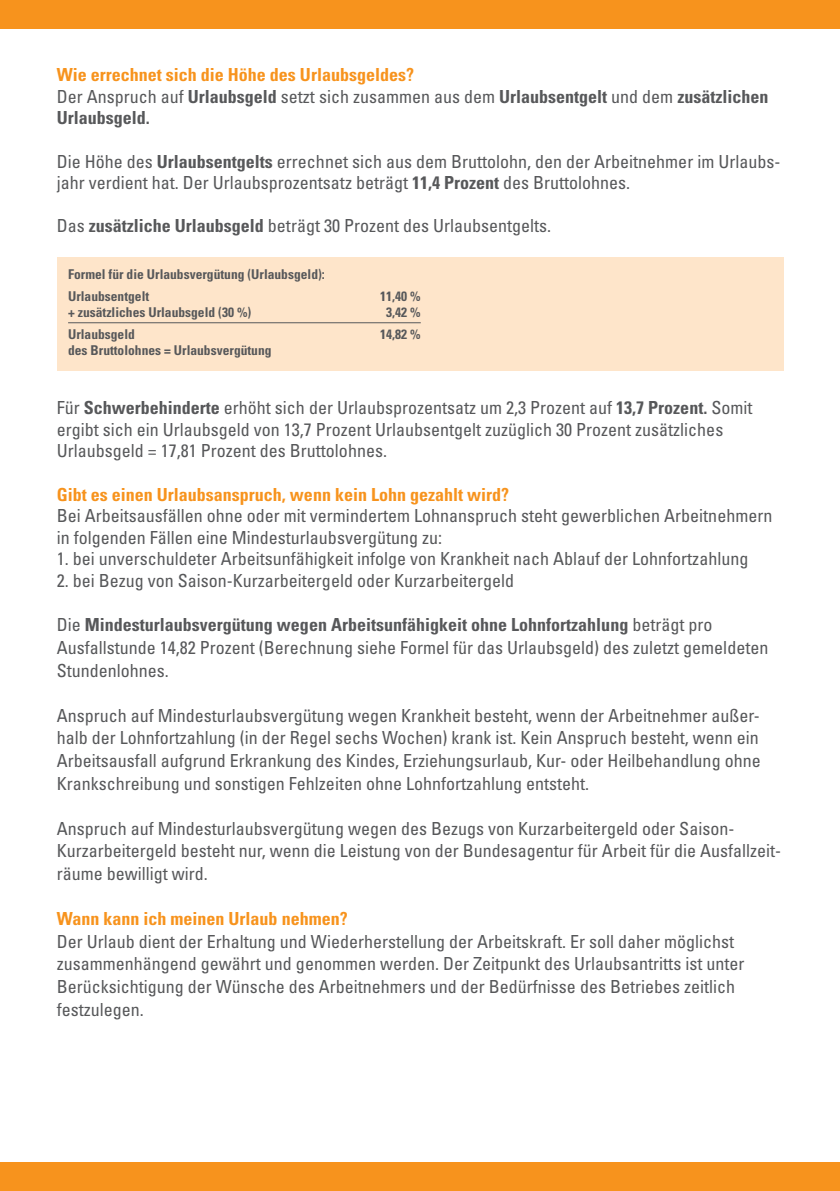
<style>
.page{position:relative;width:840px;height:1191px;background:#fff}
.page>*{position:absolute;margin:0;border:0;box-sizing:border-box;transform-origin:0 0}
.t1{font:condensed 18px/22.6px "Univers LT Std";color:#57585a}
.t2{font:700 condensed 18px/21.6px "Univers LT Std";color:#57585a}
.t3{font:700 condensed 18px "Univers LT Std";color:#f7931d}
.t4{font:700 condensed 13.6px/21.8px "Univers LT Std";color:#57585a}
.s1{color:#f7931d}
.s2{font-weight:400}
.s3{font-weight:700}
</style>
<div class="page">
<div style="left:57px;top:257px;width:725px;height:114px;background:#fee5ca"></div>
<hr style="left:68px;top:322px;width:352px;height:1px;background:#57585a">
<div style="left:0;top:0;width:839px;height:28px;background:#f7931d"></div>
<div style="left:0;top:1162px;width:839px;height:29px;background:#f7931d"></div>
<p class="t2" style="left:57px;top:64px;width:712px"><span class="s1">Wie errechnet sich die Höhe des Urlaubsgeldes?<br></span><span class="s2">Der Anspruch auf</span> Urlaubsgeld <span class="s2">setzt sich zusammen aus dem</span> Urlaubsentgelt <span class="s2">und dem</span> zusätzlichen<br>Urlaubsgeld.</p>
<p class="t1" style="left:57px;top:150px;width:724px;line-height:21.6px">Die Höhe des <span class="s3">Urlaubsentgelts</span> errechnet sich aus dem Bruttolohn, den der Arbeitnehmer im Urlaubs&shy;jahr verdient hat. Der Urlaubsprozentsatz beträgt <span class="s3">11,4 Prozent</span> des Bruttolohnes.</p>
<p class="t1" style="left:57px;top:214px;width:495px">Das <span class="s3">zusätzliche Urlaubsgeld</span> beträgt 30 Prozent des Urlaubsentgelts.</p>
<p class="t4" style="left:68px;top:263px;width:258px">Formel für die Urlaubsvergütung (Urlaubsgeld):<br>Urlaubsentgelt</p>
<p class="t4" style="left:380px;top:285px;width:42px">11,40 %</p>
<p class="t4" style="left:68px;top:301px;width:184px">+ zusätzliches Urlaubsgeld (30 %)</p>
<p class="t4" style="left:386px;top:301px;width:36px">3,42 %</p>
<p class="t4" style="left:68px;top:323px;width:68px">Urlaubsgeld</p>
<p class="t4" style="left:380px;top:323px;width:42px">14,82 %</p>
<p class="t4" style="left:68px;top:339px;width:205px">des Bruttolohnes = Urlaubsvergütung</p>
<p class="t1" style="left:57px;top:397px;width:696px;line-height:21.6px">Für <span class="s3">Schwerbehinderte</span> erhöht sich der Urlaubsprozentsatz um 2,3 Prozent auf <span class="s3">13,7 Prozent.</span> Somit ergibt sich ein Urlaubsgeld von 13,7 Prozent Urlaubsentgelt zuzüglich 30 Prozent zusätzliches<br>Urlaubsgeld = 17,81 Prozent des Bruttolohnes.</p>
<p class="t3" style="left:57px;top:483px;width:453px">Gibt es einen Urlaubsanspruch, wenn kein Lohn gezahlt wird?</p>
<p class="t1" style="left:57px;top:505px;width:716px;line-height:21.6px">Bei Arbeitsausfällen ohne oder mit vermindertem Lohnanspruch steht gewerblichen Arbeit nehmern in folgenden Fällen eine Mindesturlaubsvergütung zu:</p>
<p class="t1" style="left:57px;top:547px;width:692px">1. bei unverschuldeter Arbeitsunfähigkeit infolge von Krankheit nach Ablauf der Lohnfortzahlung</p>
<p class="t1" style="left:57px;top:569px;width:458px">2. bei Bezug von Saison-Kurzarbeitergeld oder Kurzarbeitergeld</p>
<p class="t1" style="left:57px;top:613px;width:712px">Die <span class="s3">Mindesturlaubsvergütung wegen Arbeitsunfähigkeit ohne Lohnfortzahlung</span> beträgt pro<br>Ausfallstunde 14,82 Prozent (Berechnung siehe Formel für das Urlaubsgeld) des zuletzt gemeldeten<br>Stundenlohnes.</p>
<p class="t1" style="left:57px;top:704px;width:705px;text-align:justify">Anspruch auf Mindesturlaubsvergütung wegen Krankheit besteht, wenn der Arbeitnehmer außer&shy;halb der Lohnfortzahlung (in der Regel sechs Wochen) krank ist. Kein Anspruch besteht, wenn ein Arbeitsausfall aufgrund Erkrankung des Kindes, Erziehungsurlaub, Kur- oder Heilbehandlung ohne Krankschreibung und sonstigen Fehlzeiten ohne Lohnfortzahlung entsteht.</p>
<p class="t1" style="left:57px;top:817px;width:725px">Anspruch auf Mindesturlaubsvergütung wegen des Bezugs von Kurzarbeitergeld oder Saison-<br>Kurzarbeitergeld besteht nur, wenn die Leistung von der Bundesagentur für Arbeit für die Ausfallzeit&shy;räume bewilligt wird.</p>
<p class="t3" style="left:57px;top:907px;width:292px">Wann kann ich meinen Urlaub nehmen?</p>
<p class="t1" style="left:57px;top:930px;width:688px">Der Urlaub dient der Erhaltung und Wiederherstellung der Arbeitskraft. Er soll daher möglichst zusammenhängend gewährt und genommen werden. Der Zeitpunkt des Urlaubsantritts ist unter Berücksichtigung der Wünsche des Arbeitnehmers und der Bedürfnisse des Betriebes zeitlich festzulegen.</p>
</div>
